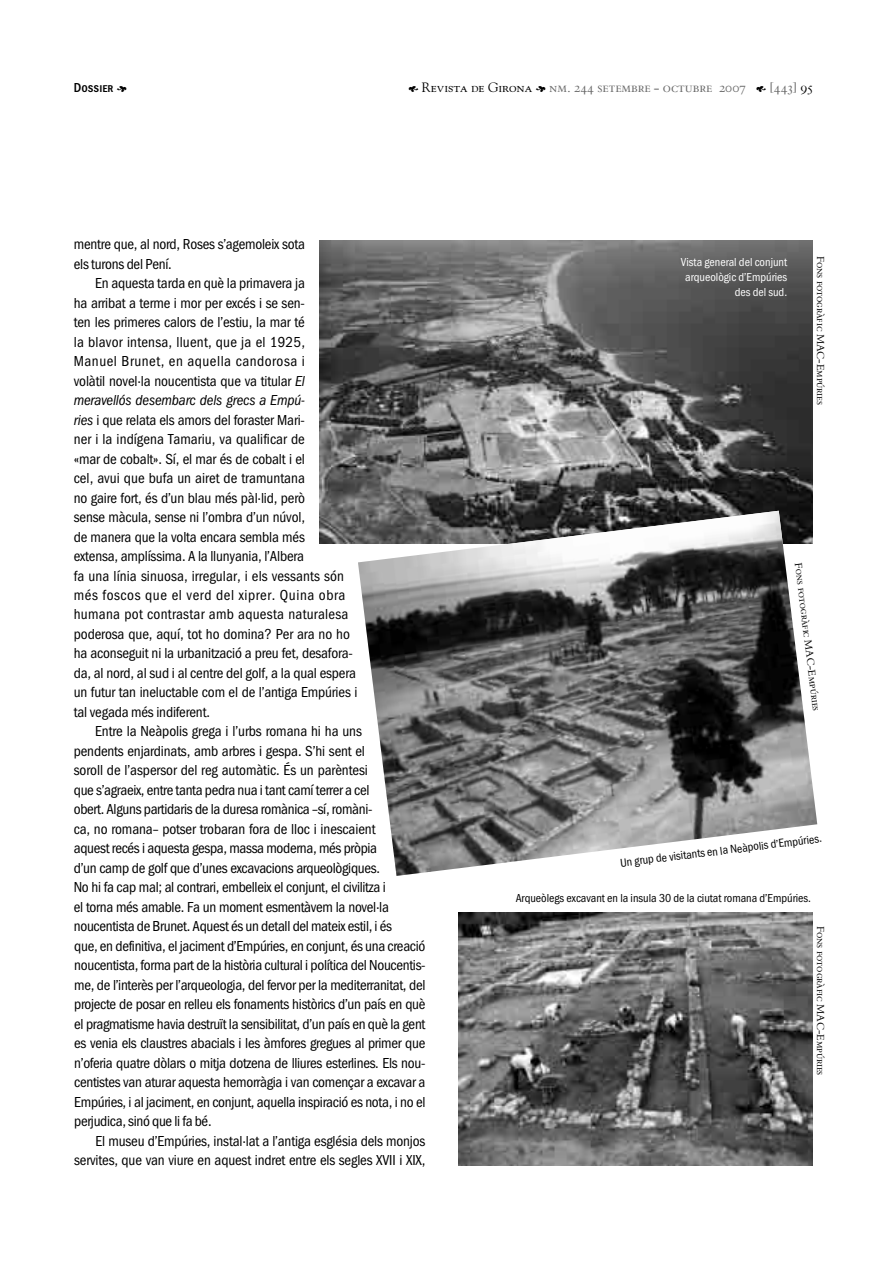
<style>
.page{position:relative;width:893px;height:1263px;background:#fff}
.page>*{position:absolute;margin:0;border:0;box-sizing:border-box;transform-origin:0 0}
.t1{font:15px/19.5px "Franklin Gothic Cond";letter-spacing:-.01em;color:#000}
.t2{font:13.5px "Bergamo Sm Caps";color:#666}
.t3{font:700 13.5px "Franklin Gothic Cond Sm Caps";color:#000}
.t4{font:12px "Franklin Gothic Cond";color:#000}
.t5{font:12px/15px "Franklin Gothic Cond";color:#fff;text-align:right}
.t6{font:10.5px "Bergamo Sm Caps";letter-spacing:-.01em;color:#000}
.s1{font-family:"Botanical";font-weight:400}
.s2{font-family:"Botanical";color:#000}
.s3{font-family:"Goudy SC";color:#000}
.s4{font-family:"Goudy SC"}
.s5{color:#000}
.s6{font-style:italic}
</style>
<div class="page">
<img style="left:319px;top:240px;width:493px;height:303px">
<img style="left:358px;top:511px;width:455px;height:365px">
<img style="left:459px;top:922px;width:353px;height:243px">
<svg style="left:401px;top:560px;width:417px;height:362px"></svg>
<p class="t3" style="left:74px;top:80px;width:55px">Dossier <span class="s1">F</span></p>
<p class="t2" style="left:408px;top:80px;width:405px"><span class="s2">E</span> <span class="s3">Revista de Girona</span> <span class="s2">F</span> <span class="s4">n</span>m. 244 setembre - octubre 2007 <span class="s2">E</span> [443] <span class="s5">95</span></p>
<p class="t1" style="left:74px;top:236px;width:232px">mentre que, al nord, Roses s’agemoleix sota els turons del Pení.</p>
<p class="t1" style="left:74px;top:275px;width:285px;text-indent:21px">En aquesta tarda en què la primavera ja<br>ha arribat a terme i mor per excés i se sen-<br>ten les primeres calors de l’estiu, la mar té<br>la blavor intensa, lluent, que ja el 1925,<br>Manuel Brunet, en aquella candorosa i<br>volàtil novel·la noucentista que va titular <span class="s6">El meravellós desembarc dels grecs a Empú-<br>ries</span> i que relata els amors del foraster Mari-<br>ner i la indígena Tamariu, va qualificar de<br>«mar de cobalt». Sí, el mar és de cobalt i el<br>cel, avui que bufa un airet de tramuntana<br>no gaire fort, és d’un blau més pàl·lid, però<br>sense màcula, sense ni l’ombra d’un núvol,<br>de manera que la volta encara sembla més<br>extensa, amplíssima. A la llunyania, l’Albera<br>fa una línia sinuosa, irregular, i els vessants són més foscos que el verd del xiprer. Quina obra humana pot contrastar amb aquesta naturalesa poderosa que, aquí, tot ho domina? Per ara no ho ha aconseguit ni la urbanització a preu fet, desafora&shy;da, al nord, al sud i al centre del golf, a la qual espera un futur tan ineluctable com el de l’antiga Empúries i tal vegada més indiferent.</p>
<p class="t1" style="left:74px;top:723px;width:353px;text-indent:21px">Entre la Neàpolis grega i l’urbs romana hi ha uns<br>pendents enjardinats, amb arbres i gespa. S’hi sent el<br>soroll de l’aspersor del reg automàtic. És un parèntesi<br>que s’agraeix, entre tanta pedra nua i tant camí terrer a cel<br>obert. Alguns partidaris de la duresa romànica –sí, romàni-<br>ca, no romana– potser trobaran fora de lloc i inescaient<br>aquest recés i aquesta gespa, massa moderna, més pròpia<br>d’un camp de golf que d’unes excavacions arqueològiques.<br>No hi fa cap mal; al contrari, embelleix el conjunt, el civilitza i<br>el torna més amable. Fa un moment esmentàvem la novel·la noucentista de Brunet. Aquest és un detall del mateix estil, i és<br>que, en definitiva, el jaciment d’Empúries, en conjunt, és una creació noucentista, forma part de la història cultural i política del Noucentis&shy;me, de l’interès per l’arqueologia, del fervor per la mediterranitat, del projecte de posar en relleu els fonaments històrics d’un país en què el pragmatisme havia destruït la sensibilitat, d’un país en què la gent es venia els claustres abacials i les àmfores gregues al primer que n’oferia quatre dòlars o mitja dotzena de lliures esterlines. Els nou&shy;centistes van aturar aquesta hemorràgia i van començar a excavar a Empúries, i al jaciment, en conjunt, aquella inspiració es nota, i no el perjudica, sinó que li fa bé.</p>
<p class="t1" style="left:74px;top:1133px;width:352px;text-align:right">El museu d’Empúries, instal·lat a l’antiga església dels monjos servites, que van viure en aquest indret entre els segles XVII i XIX,</p>
<p class="t5" style="left:681px;top:256px;width:108px">Vista general del conjunt arqueològic d’Empúries des del sud.</p>
<p class="t6" style="left:826px;top:256px;width:151px;rotate:90deg">Fons fotogràfic MAC-Empúries</p>
<p class="t6" style="left:804px;top:562px;width:151px;rotate:83deg">Fons fotogràfic MAC-Empúries</p>
<p class="t4" style="left:619px;top:859px;width:204px;rotate:-7deg">Un grup de visitants en la Neàpolis d’Empúries.</p>
<p class="t4" style="left:515px;top:894px;width:297px">Arqueòlegs excavant en la insula 30 de la ciutat romana d’Empúries.</p>
<p class="t6" style="left:826px;top:926px;width:151px;rotate:90deg">Fons fotogràfic MAC-Empúries</p>
</div>
